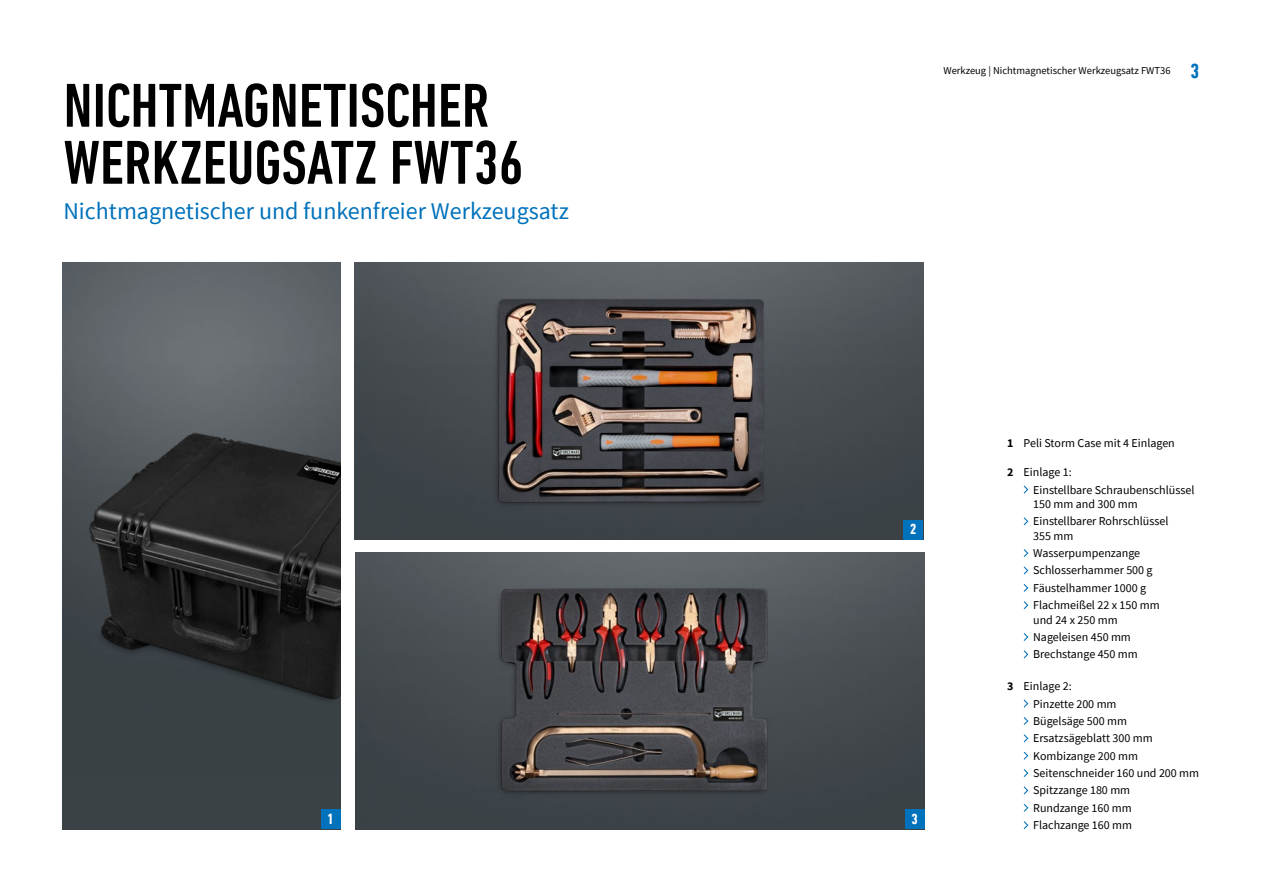
<style>
.page{position:relative;width:1263px;height:893px;background:#fff}
.page>*{position:absolute;margin:0;border:0;box-sizing:border-box;transform-origin:0 0}
.t1{font:500 condensed 63px/57px "DIN Next LT Pro";color:#000}
.t2{font:24px "Source Sans Pro";color:#0072bc}
.t3{font:700 condensed 21px "DIN Next LT Pro";color:#0072bc}
.t4{font:700 condensed 15px "DIN Next LT Pro";color:#fff}
.t5{font:12px/17.4px "Source Sans Pro";color:#000}
.t6{font:700 12px "Source Sans Pro";color:#000}
.t7{font:10.5px "Source Sans Pro";color:#000}
</style>
<div class="page">
<img style="left:355px;top:552px;width:569px;height:277px">
<img style="left:354px;top:263px;width:569px;height:277px">
<svg style="left:1023px;top:485px;width:6px;height:9px"></svg>
<svg style="left:1023px;top:517px;width:6px;height:9px"></svg>
<svg style="left:1023px;top:549px;width:6px;height:8px"></svg>
<svg style="left:1023px;top:566px;width:6px;height:9px"></svg>
<svg style="left:1023px;top:584px;width:6px;height:8px"></svg>
<svg style="left:1023px;top:601px;width:6px;height:9px"></svg>
<svg style="left:1023px;top:633px;width:6px;height:8px"></svg>
<svg style="left:1023px;top:650px;width:6px;height:9px"></svg>
<svg style="left:1023px;top:699px;width:6px;height:9px"></svg>
<svg style="left:1023px;top:717px;width:6px;height:8px"></svg>
<svg style="left:1023px;top:734px;width:6px;height:9px"></svg>
<svg style="left:1023px;top:751px;width:6px;height:9px"></svg>
<svg style="left:1023px;top:769px;width:6px;height:8px"></svg>
<svg style="left:1023px;top:786px;width:6px;height:9px"></svg>
<svg style="left:1023px;top:804px;width:6px;height:8px"></svg>
<svg style="left:1023px;top:821px;width:6px;height:9px"></svg>
<img style="left:63px;top:263px;width:277px;height:566px">
<div style="left:321px;top:810px;width:19px;height:19px;background:#0072bc"></div>
<div style="left:903px;top:520px;width:20px;height:20px;background:#0072bc"></div>
<div style="left:905px;top:810px;width:19px;height:19px;background:#0072bc"></div>
<img style="left:62px;top:366px;width:278px;height:409px">
<img style="left:441px;top:275px;width:398px;height:254px">
<img style="left:470px;top:563px;width:354px;height:260px">
<h1 class="t1" style="left:64px;top:77px;width:462px">NICHTMAGNETISCHER<br>WERKZEUGSATZ FWT36</h1>
<h2 class="t2" style="left:63px;top:196px;width:507px">Nichtmagnetischer und funkenfreier Werkzeugsatz</h2>
<p class="t4" style="left:328px;top:810px;width:8px">1</p>
<p class="t7" style="left:943px;top:64px;width:229px">Werkzeug | Nichtmagnetischer Werkzeugsatz FWT36</p>
<h3 class="t3" style="left:1190px;top:59px;width:10px">3</h3>
<p class="t4" style="left:910px;top:521px;width:8px">2</p>
<p class="t4" style="left:911px;top:810px;width:8px">3</p>
<p class="t6" style="left:1007px;top:435px;width:8px">1</p>
<p class="t6" style="left:1007px;top:464px;width:8px">2</p>
<p class="t6" style="left:1007px;top:678px;width:8px">3</p>
<p class="t5" style="left:1024px;top:434px;width:153px">Peli Storm Case mit 4 Einlagen</p>
<p class="t5" style="left:1024px;top:463px;width:50px">Einlage 1:</p>
<p class="t5" style="left:1033px;top:482px;width:163px;line-height:14.4px">Einstellbare Schraubenschlüssel<br>150 mm and 300 mm</p>
<p class="t5" style="left:1033px;top:514px;width:137px;line-height:14.4px">Einstellbarer Rohrschlüssel<br>355 mm</p>
<p class="t5" style="left:1033px;top:544px;width:128px">Wasserpumpenzange<br>Schlosserhammer 500 g<br>Fäustelhammer 1000 g<br>Flachmeißel 22 x 150 mm</p>
<p class="t5" style="left:1033px;top:611px;width:106px">und 24 x 250 mm<br>Nageleisen 450 mm<br>Brechstange 450 mm</p>
<p class="t5" style="left:1024px;top:677px;width:50px">Einlage 2:</p>
<p class="t5" style="left:1033px;top:695px;width:168px">Pinzette 200 mm<br>Bügelsäge 500 mm<br>Ersatzsägeblatt 300 mm<br>Kombizange 200 mm<br>Seitenschneider 160 und 200 mm<br>Spitzzange 180 mm<br>Rundzange 160 mm</p>
<p class="t5" style="left:1033px;top:816px;width:100px">Flachzange 160 mm</p>
</div>
